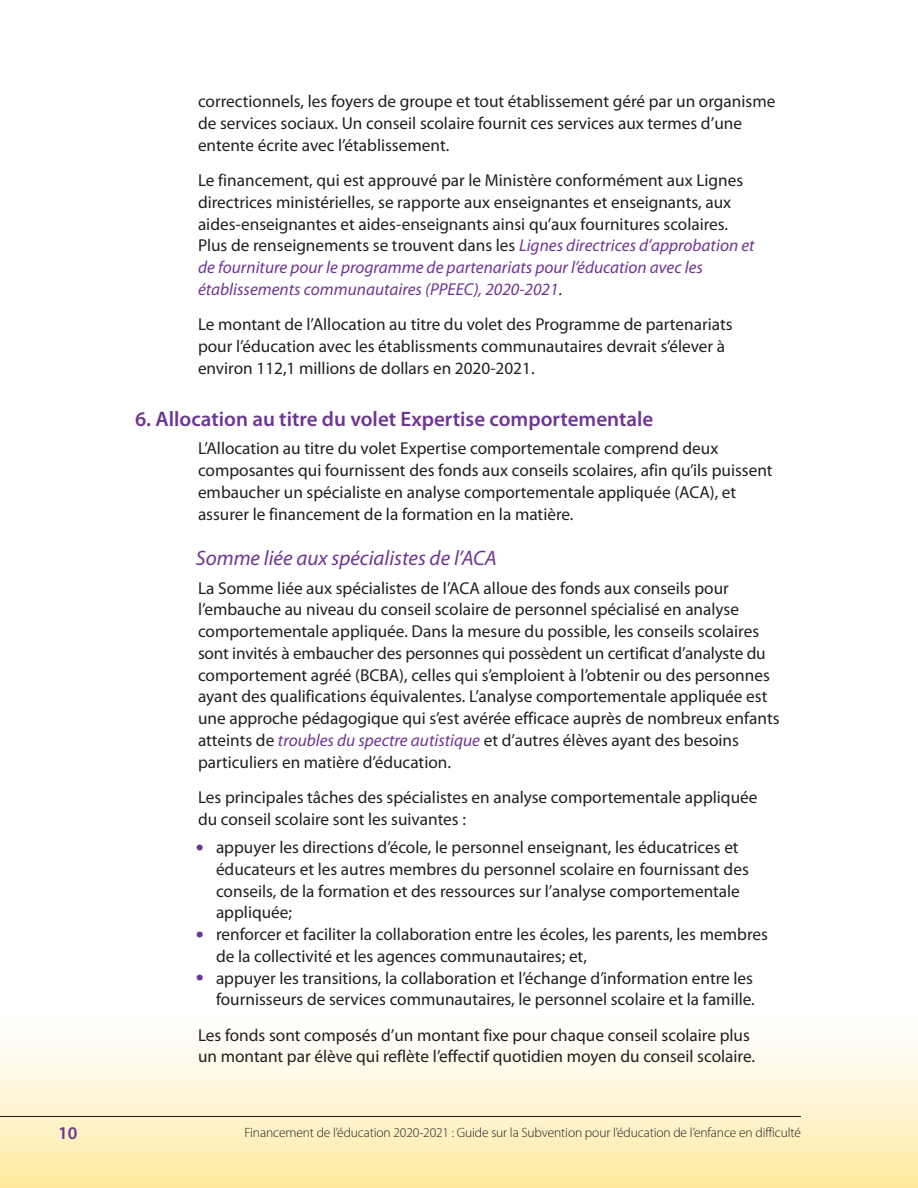
<style>
.page{position:relative;width:918px;height:1188px;background:#fff}
.page>*{position:absolute;margin:0;border:0;box-sizing:border-box;transform-origin:0 0}
.t1{font:600 21px "Myriad Pro";color:#6e3694}
.H4{font:italic 21px "Myriad Pro";color:#6e3694}
.t2{font:600 18px "Myriad Pro";color:#6e3694}
.t3{font:17.25px/21.8px "Myriad Pro";color:#231f20}
.t4{font:300 13.5px "Myriad Pro";letter-spacing:-.01em;color:#231f20}
.s1{font-style:italic;color:#6e3694}
.s2{font-size:28.5px;color:#6e3694}
</style>
<div class="page">
<div style="left:0;top:958px;width:918px;height:230px;background:linear-gradient(to bottom,#fff,#ffeba8)"></div>
<hr style="left:0;top:1116px;width:801px;height:1px;background:#231f20">
<p class="t3" style="left:198px;top:91px;width:579px">correctionnels, les foyers de groupe et tout établissement géré par un organisme de services sociaux. Un conseil scolaire fournit ces services aux termes d’une entente écrite avec l’établissement.</p>
<p class="t3" style="left:198px;top:170px;width:558px">Le financement, qui est approuvé par le Ministère conformément aux Lignes directrices ministérielles, se rapporte aux enseignantes et enseignants, aux aides-enseignantes et aides-enseignants ainsi qu’aux fournitures scolaires.<br>Plus de renseignements se trouvent dans les <span class="s1">Lignes directrices d’approbation et de fourniture pour le programme de partenariats pour l’éducation avec les établissements communautaires (PPEEC), 2020-2021</span>.</p>
<p class="t3" style="left:198px;top:314px;width:536px">Le montant de l’Allocation au titre du volet des Programme de partenariats pour l’éducation avec les établissments communautaires devrait s’élever à environ 112,1 millions de dollars en 2020-2021.</p>
<h3 class="t1" style="left:135px;top:407px;width:520px">6. Allocation au titre du volet Expertise comportementale</h3>
<p class="t3" style="left:198px;top:438px;width:576px">L’Allocation au titre du volet Expertise comportementale comprend deux composantes qui fournissent des fonds aux conseils scolaires, afin qu’ils puissent embaucher un spécialiste en analyse comportementale appliquée (ACA), et assurer le financement de la formation en la matière.</p>
<p class="H4" style="left:196px;top:547px;width:303px">Somme liée aux spécialistes de l’ACA</p>
<p class="t3" style="left:198px;top:577px;width:583px">La Somme liée aux spécialistes de l’ACA alloue des fonds aux conseils pour l’embauche au niveau du conseil scolaire de personnel spécialisé en analyse comportementale appliquée. Dans la mesure du possible, les conseils scolaires sont invités à embaucher des personnes qui possèdent un certificat d’analyste du comportement agréé (BCBA), celles qui s’emploient à l’obtenir ou des personnes ayant des qualifications équivalentes. L’analyse comportementale appliquée est une approche pédagogique qui s’est avérée efficace auprès de nombreux enfants atteints de <span class="s1">troubles du spectre autistique</span> et d’autres élèves ayant des besoins particuliers en matière d’éducation.</p>
<p class="t3" style="left:198px;top:787px;width:561px">Les principales tâches des spécialistes en analyse comportementale appliquée du conseil scolaire sont les suivantes :</p>
<p class="t3" style="left:216px;top:837px;width:534px;text-indent:-20px"><span class="s2">•</span> appuyer les directions d’école, le personnel enseignant, les éducatrices et éducateurs et les autres membres du personnel scolaire en fournissant des conseils, de la formation et des ressources sur l’analyse comportementale appliquée;</p>
<p class="t3" style="left:216px;top:924px;width:553px;text-indent:-20px"><span class="s2">•</span> renforcer et faciliter la collaboration entre les écoles, les parents, les membres de la collectivité et les agences communautaires; et,</p>
<p class="t3" style="left:196px;top:967px;width:561px;text-align:right"><span class="s2">•</span> appuyer les transitions, la collaboration et l’échange d’information entre les fournisseurs de services communautaires, le personnel scolaire et la famille.</p>
<p class="t3" style="left:198px;top:1024px;width:559px">Les fonds sont composés d’un montant fixe pour chaque conseil scolaire plus un montant par élève qui reflète l’effectif quotidien moyen du conseil scolaire.</p>
<p class="t2" style="left:58px;top:1123px;width:21px">10</p>
<p class="t4" style="left:245px;top:1125px;width:558px">Financement de l’éducation 2020-2021 : Guide sur la Subvention pour l’éducation de l’enfance en difficulté</p>
</div>
